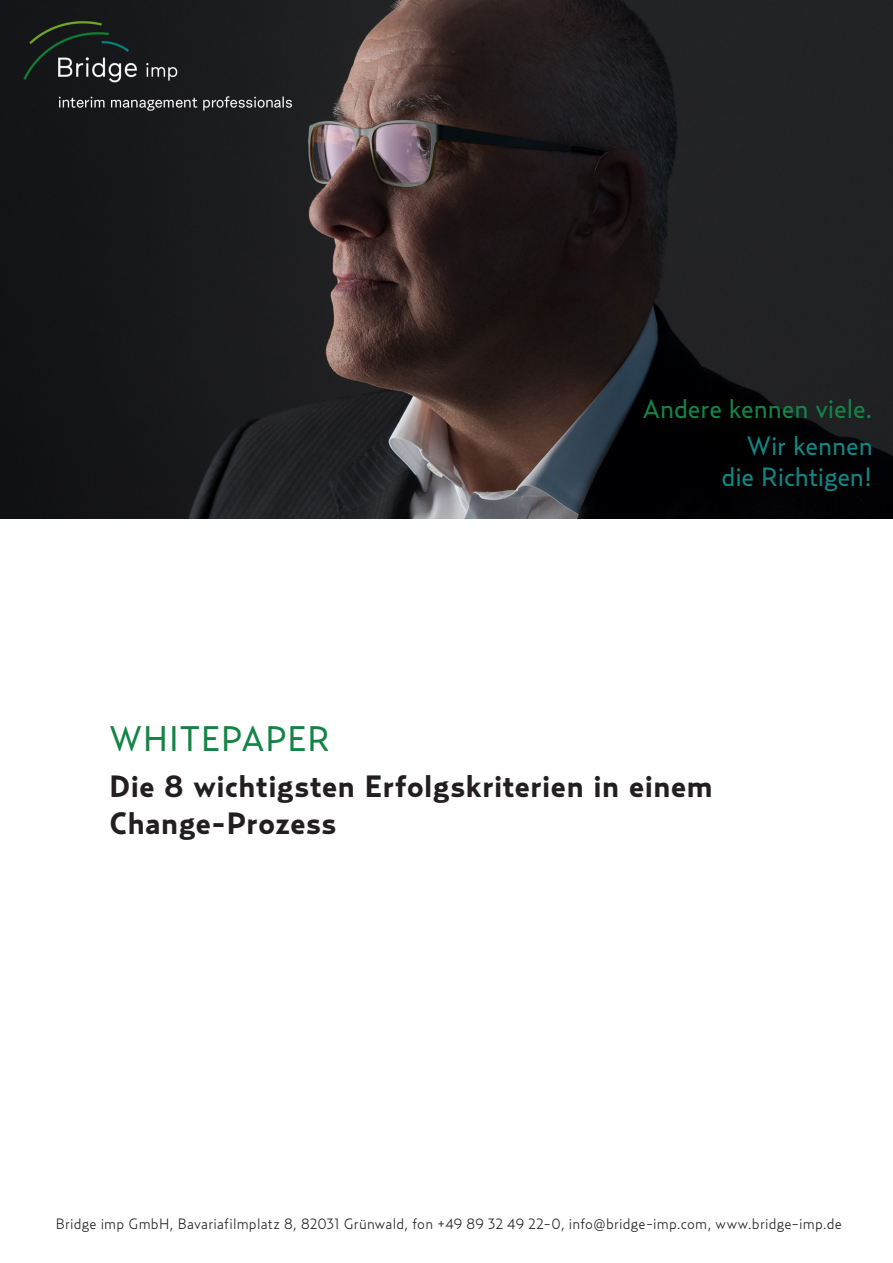
<style>
.page{position:relative;width:893px;height:1263px;background:#fff}
.page>*{position:absolute;margin:0;border:0;box-sizing:border-box;transform-origin:0 0}
.t1{font:35.25px "Relay";letter-spacing:.02em;color:#148446}
.t2{font:700 30.6px/36.6px "Relay";letter-spacing:.015em;color:#231f20}
.t3{font:26.25px/31.7px "Relay";letter-spacing:-.01em;color:#128683;text-align:right}
.t4{font:26.25px "Relay";letter-spacing:-.005em;color:#148446}
.t5{font:300 14.85px "Relay";letter-spacing:.015em;color:#231f20}
</style>
<div class="page">
<img style="left:0;top:0;width:893px;height:519px">
<h1 class="t1" style="left:109px;top:718px;width:212px">Whitepaper</h1>
<h3 class="t4" style="left:643px;top:393px;width:231px">Andere kennen viele.</h3>
<h3 class="t3" style="left:722px;top:429px;width:153px">Wir kennen die Richtigen!</h3>
<h2 class="t2" style="left:109px;top:767px;width:605px">Die 8 wichtigsten Erfolgskriterien in einem<br>Change-Prozess</h2>
<p class="t5" style="left:56px;top:1215px;width:788px">Bridge imp GmbH, Bavariafilmplatz 8, 82031 Grünwald, fon +49 89 32 49 22-0, info@bridge-imp.com, www.bridge-imp.de</p>
</div>
